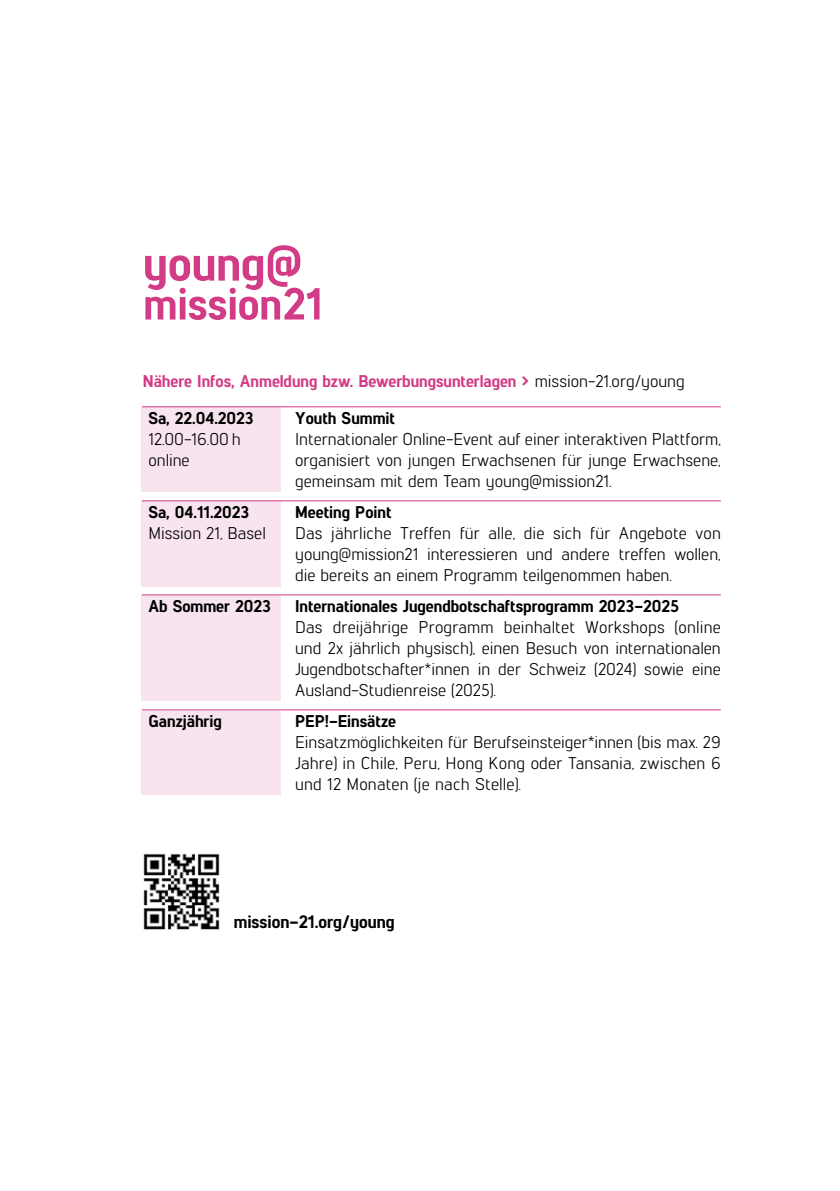
<style>
.page{position:relative;width:840px;height:1191px;background:#fff}
.page>*{position:absolute;margin:0;border:0;box-sizing:border-box;transform-origin:0 0}
.t1{font:800 18px "Lintel";color:#000}
.t2{font:17px/21px "Lintel";color:#000;text-align:justify}
.t3{font:800 17px "Lintel";color:#000}
.t4{font:800 17px "Lintel";color:#d23b86}
.s1{font-weight:900}
.s2{font-weight:400;color:#000}
</style>
<div class="page">
<hr style="left:839px;top:0;width:1px;height:1191px;background:#004f9f">
<svg style="left:145px;top:245px;width:174px;height:75px"></svg>
<hr style="left:142px;top:406px;width:578px;height:1px;background:#d23b86">
<hr style="left:142px;top:500px;width:578px;height:1px;background:#d23b86">
<hr style="left:142px;top:594px;width:578px;height:1px;background:#d23b86">
<hr style="left:142px;top:709px;width:578px;height:1px;background:#d23b86">
<div style="left:142px;top:407px;width:139px;height:85px;background:#f8e4ee"></div>
<div style="left:142px;top:501px;width:139px;height:85px;background:#f8e4ee"></div>
<div style="left:142px;top:595px;width:139px;height:105px;background:#f8e4ee"></div>
<div style="left:142px;top:711px;width:139px;height:84px;background:#f8e4ee"></div>
<img style="left:143px;top:853px;width:77px;height:77px">
<p class="t4" style="left:143px;top:368px;width:543px">Nähere Infos, Anmeldung bzw. Bewerbungsunterlagen <span class="s1">&gt;</span> <span class="s2">mission-21.org/young</span></p>
<p class="t3" style="left:148px;top:406px;width:107px">Sa, 22.04.2023</p>
<p class="t2" style="left:148px;top:428px;width:94px">12.00-16.00 h online</p>
<p class="t3" style="left:148px;top:500px;width:102px">Sa, 04.11.2023</p>
<p class="t2" style="left:148px;top:522px;width:119px">Mission 21, Basel</p>
<p class="t3" style="left:295px;top:406px;width:101px">Youth Summit</p>
<p class="t2" style="left:295px;top:428px;width:427px">Internationaler Online-Event auf einer interaktiven Plattform, organisiert von jungen Erwachsenen für junge Erwachsene, gemeinsam mit dem Team young@mission21.</p>
<p class="t3" style="left:295px;top:500px;width:98px">Meeting Point</p>
<p class="t2" style="left:295px;top:522px;width:427px">Das jährliche Treffen für alle, die sich für Angebote von young@mission21 interessieren und andere treffen wollen, die bereits an einem Programm teilgenommen haben.</p>
<p class="t3" style="left:295px;top:594px;width:385px">Internationales Jugendbotschaftsprogramm 2023-2025</p>
<p class="t2" style="left:295px;top:616px;width:427px">Das dreijährige Programm beinhaltet Workshops (online und 2x jährlich physisch), einen Besuch von internationalen Jugendbotschafter*innen in der Schweiz (2024) sowie eine Ausland-Studienreise (2025).</p>
<p class="t3" style="left:295px;top:709px;width:102px">PEP!-Einsätze</p>
<p class="t2" style="left:295px;top:731px;width:427px">Einsatzmöglichkeiten für Berufseinsteiger*innen (bis max. 29<br>Jahre) in Chile, Peru, Hong Kong oder Tansania, zwischen 6 und 12 Monaten (je nach Stelle).</p>
<p class="t3" style="left:148px;top:594px;width:124px">Ab Sommer 2023</p>
<p class="t3" style="left:148px;top:709px;width:75px">Ganzjährig</p>
<p class="t1" style="left:234px;top:908px;width:162px">mission-21.org/young</p>
</div>
